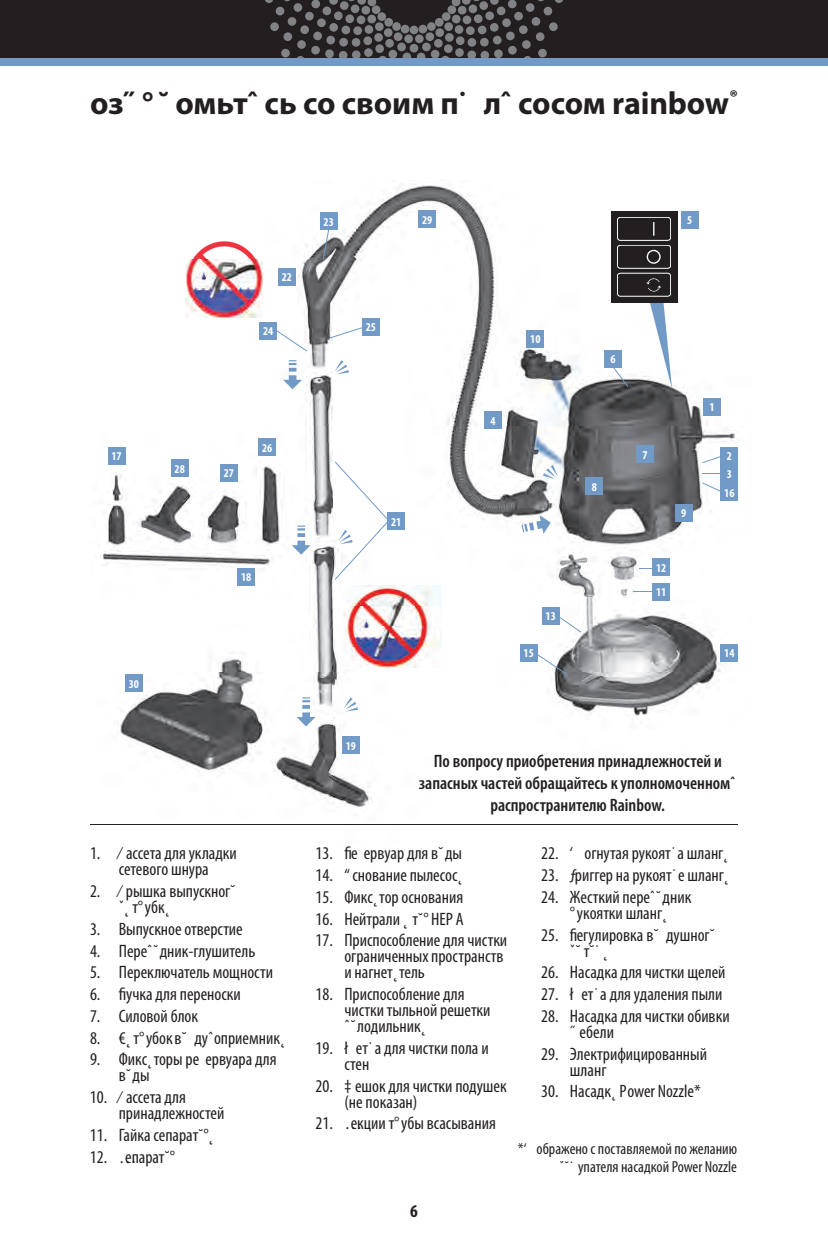
<style>
.page{position:relative;width:828px;height:1260px;background:#fff}
.page>*{position:absolute;margin:0;border:0;box-sizing:border-box;transform-origin:0 0}
.t1{font:700 32px "Myriad Pro";letter-spacing:-.005em;color:#231f20}
.t2{font:condensed 18px/16px "Myriad Pro";color:#231f20}
.t3{font:600 condensed 18px/21.6px "Myriad Pro";color:#231f20;text-align:center}
.t4{font:700 condensed 18px "Myriad Pro";color:#231f20}
.t5{font:condensed 16px/18px "Myriad Pro";color:#231f20;text-align:right}
.t6{font:700 condensed 12px "Myriad Pro";color:#fff}
</style>
<div class="page">
<div style="left:1px;top:0;width:827px;height:58px;background:#231f20"></div>
<div style="left:404px;top:34px;width:9px;height:9px;background:#808285;border-radius:4px"></div>
<div style="left:415px;top:34px;width:9px;height:9px;background:#808285;border-radius:4px"></div>
<div style="left:410px;top:44px;width:8px;height:9px;background:#808285;border-radius:4px"></div>
<svg style="left:265px;top:0;width:146px;height:58px"></svg>
<div style="left:410px;top:26px;width:8px;height:8px;background:#808285;border-radius:50%"></div>
<svg style="left:417px;top:0;width:146px;height:58px"></svg>
<div style="left:0;top:58px;width:828px;height:8px;background:#719ac7"></div>
<img style="left:100px;top:184px;width:638px;height:623px">
<hr style="left:90px;top:824px;width:648px;height:1px;background:#231f20">
<svg style="left:283px;top:360px;width:19px;height:29px"></svg>
<svg style="left:292px;top:526px;width:19px;height:29px"></svg>
<svg style="left:297px;top:697px;width:19px;height:29px"></svg>
<svg style="left:522px;top:515px;width:29px;height:19px"></svg>
<svg style="left:335px;top:360px;width:14px;height:14px"></svg>
<svg style="left:344px;top:697px;width:14px;height:15px"></svg>
<svg style="left:543px;top:465px;width:15px;height:14px"></svg>
<div style="left:611px;top:211px;width:67px;height:91px;background:#231f20"></div>
<svg style="left:653px;top:222px;width:1px;height:14px"></svg>
<svg style="left:646px;top:278px;width:26px;height:111px"></svg>
<div style="left:617px;top:273px;width:54px;height:24px;border:1px solid #fff;border-radius:3px"></div>
<div style="left:617px;top:245px;width:54px;height:24px;border:1px solid #fff;border-radius:3px"></div>
<div style="left:617px;top:217px;width:54px;height:24px;border:1px solid #fff;border-radius:3px"></div>
<div style="left:647px;top:250px;width:14px;height:14px;border:1px solid #fff;border-radius:50%"></div>
<div style="left:703px;top:398px;width:18px;height:17px;background:#719ac7"></div>
<div style="left:681px;top:211px;width:17px;height:17px;background:#719ac7"></div>
<div style="left:675px;top:504px;width:17px;height:18px;background:#719ac7"></div>
<div style="left:108px;top:447px;width:17px;height:17px;background:#719ac7"></div>
<div style="left:419px;top:210px;width:17px;height:18px;background:#719ac7"></div>
<div style="left:721px;top:447px;width:17px;height:17px;background:#719ac7"></div>
<div style="left:605px;top:350px;width:17px;height:18px;background:#719ac7"></div>
<div style="left:527px;top:330px;width:17px;height:17px;background:#719ac7"></div>
<div style="left:721px;top:644px;width:17px;height:18px;background:#719ac7"></div>
<div style="left:238px;top:568px;width:17px;height:17px;background:#719ac7"></div>
<div style="left:278px;top:268px;width:17px;height:18px;background:#719ac7"></div>
<div style="left:258px;top:438px;width:18px;height:18px;background:#719ac7"></div>
<div style="left:125px;top:675px;width:18px;height:17px;background:#719ac7"></div>
<div style="left:721px;top:465px;width:17px;height:18px;background:#719ac7"></div>
<div style="left:636px;top:446px;width:18px;height:17px;background:#719ac7"></div>
<div style="left:653px;top:583px;width:17px;height:17px;background:#719ac7"></div>
<div style="left:342px;top:736px;width:18px;height:18px;background:#719ac7"></div>
<div style="left:320px;top:212px;width:17px;height:18px;background:#719ac7"></div>
<div style="left:220px;top:464px;width:18px;height:18px;background:#719ac7"></div>
<div style="left:485px;top:412px;width:17px;height:17px;background:#719ac7"></div>
<div style="left:586px;top:477px;width:17px;height:18px;background:#719ac7"></div>
<div style="left:653px;top:559px;width:17px;height:17px;background:#719ac7"></div>
<div style="left:721px;top:484px;width:17px;height:17px;background:#719ac7"></div>
<div style="left:171px;top:459px;width:17px;height:18px;background:#719ac7"></div>
<svg style="left:634px;top:591px;width:19px;height:1px"></svg>
<svg style="left:558px;top:616px;width:23px;height:17px"></svg>
<svg style="left:613px;top:367px;width:15px;height:20px"></svg>
<svg style="left:323px;top:230px;width:6px;height:30px"></svg>
<svg style="left:535px;top:653px;width:32px;height:22px"></svg>
<svg style="left:276px;top:330px;width:31px;height:22px"></svg>
<svg style="left:329px;top:326px;width:37px;height:13px"></svg>
<svg style="left:335px;top:462px;width:55px;height:118px"></svg>
<svg style="left:640px;top:568px;width:13px;height:1px"></svg>
<svg style="left:702px;top:456px;width:19px;height:7px"></svg>
<svg style="left:703px;top:473px;width:18px;height:1px"></svg>
<svg style="left:702px;top:483px;width:20px;height:9px"></svg>
<div style="left:388px;top:513px;width:17px;height:17px;background:#719ac7"></div>
<div style="left:260px;top:322px;width:17px;height:17px;background:#719ac7"></div>
<div style="left:362px;top:318px;width:17px;height:17px;background:#719ac7"></div>
<div style="left:542px;top:607px;width:17px;height:17px;background:#719ac7"></div>
<div style="left:520px;top:644px;width:17px;height:18px;background:#719ac7"></div>
<img style="left:343px;top:585px;width:98px;height:85px">
<img style="left:185px;top:240px;width:78px;height:79px">
<h1 class="t1" style="left:90px;top:82px;width:649px">оз˝ ° ˘ омьтˆ сь со своим п˙ лˆ сосом rainbow<sup>®</sup></h1>
<p class="t6" style="left:112px;top:449px;width:12px">17</p>
<p class="t6" style="left:175px;top:461px;width:12px">28</p>
<p class="t6" style="left:129px;top:676px;width:12px">30</p>
<p class="t6" style="left:282px;top:270px;width:12px">22</p>
<p class="t6" style="left:324px;top:214px;width:12px">23</p>
<p class="t6" style="left:263px;top:324px;width:12px">24</p>
<p class="t6" style="left:366px;top:320px;width:12px">25</p>
<p class="t6" style="left:422px;top:212px;width:12px">29</p>
<p class="t6" style="left:224px;top:466px;width:12px">27</p>
<p class="t6" style="left:262px;top:440px;width:12px">26</p>
<p class="t6" style="left:241px;top:570px;width:12px">18</p>
<p class="t6" style="left:391px;top:514px;width:12px">21</p>
<p class="t6" style="left:687px;top:213px;width:7px">5</p>
<p class="t6" style="left:491px;top:413px;width:7px">4</p>
<p class="t6" style="left:530px;top:332px;width:12px">10</p>
<p class="t6" style="left:524px;top:646px;width:12px">15</p>
<p class="t6" style="left:546px;top:609px;width:12px">13</p>
<p class="t6" style="left:611px;top:352px;width:7px">6</p>
<p class="t6" style="left:592px;top:479px;width:7px">8</p>
<p class="t6" style="left:643px;top:447px;width:7px">7</p>
<p class="t6" style="left:681px;top:506px;width:7px">9</p>
<p class="t6" style="left:656px;top:560px;width:12px">12</p>
<p class="t6" style="left:656px;top:585px;width:12px">11</p>
<p class="t6" style="left:710px;top:400px;width:7px">1</p>
<p class="t6" style="left:727px;top:449px;width:7px">2</p>
<p class="t6" style="left:727px;top:467px;width:7px">3</p>
<p class="t6" style="left:724px;top:485px;width:12px">16</p>
<p class="t6" style="left:724px;top:646px;width:12px">14</p>
<p class="t6" style="left:346px;top:738px;width:12px">19</p>
<p class="t3" style="left:419px;top:751px;width:318px">По вопросу приобретения принадлежностей и запасных частей обращайтесь к уполномоченномˆ распространителю Rainbow.</p>
<p class="t2" style="left:90px;top:845px;width:148px;text-align:center">1. ⁄ ассета для укладки сетевого шнура</p>
<p class="t2" style="left:119px;top:883px;width:118px;text-indent:-29px">2. ⁄ рышка выпускног˘ ˇ˛т°убк˛</p>
<p class="t2" style="left:90px;top:921px;width:154px">3. Выпускное отверстие</p>
<p class="t2" style="left:90px;top:942px;width:167px">4. Переˆ˘дник-глушитель</p>
<p class="t2" style="left:90px;top:964px;width:185px">5. Переключатель мощности</p>
<p class="t2" style="left:90px;top:986px;width:152px">6. fiучка для переноски</p>
<p class="t2" style="left:90px;top:1008px;width:110px">7. Силовой блок</p>
<p class="t2" style="left:90px;top:1029px;width:197px">8. €˛т°убок в˘ дуˆоприемник˛</p>
<p class="t2" style="left:119px;top:1051px;width:159px;text-indent:-29px">9. Фикс˛торы ре ервуара для в˘ды</p>
<p class="t2" style="left:119px;top:1089px;width:107px;text-indent:-29px">10. ⁄ ассета для принадлежностей</p>
<p class="t2" style="left:90px;top:1127px;width:125px">11. Гайка сепарат˘°˛</p>
<p class="t2" style="left:90px;top:1148px;width:86px">12. …епарат˘°</p>
<p class="t2" style="left:316px;top:845px;width:148px">13. fiе ервуар для в˘ды</p>
<p class="t2" style="left:316px;top:867px;width:149px">14. “снование пылесос˛</p>
<p class="t2" style="left:316px;top:889px;width:149px">15. Фикс˛тор основания</p>
<p class="t2" style="left:316px;top:910px;width:149px">16. Нейтрали ˛ т˘° HEP A</p>
<p class="t2" style="left:344px;top:932px;width:164px;text-indent:-29px">17. Приспособление для чистки ограниченных пространств и нагнет˛тель</p>
<p class="t2" style="left:344px;top:986px;width:148px;text-indent:-29px">18. Приспособление для чистки тыльной решетки ˆ˘лодильник˛</p>
<p class="t2" style="left:344px;top:1040px;width:146px;text-indent:-29px">19. ł ет˙а для чистки пола и стен</p>
<p class="t2" style="left:344px;top:1077px;width:164px;text-indent:-29px">20. ‡ ешок для чистки подушек (не показан)</p>
<p class="t2" style="left:316px;top:1115px;width:182px">21. …екции т°убы всасывания</p>
<p class="t4" style="left:410px;top:1199px;width:9px">6</p>
<p class="t2" style="left:541px;top:845px;width:189px">22. ‘ огнутая рукоят˙а шланг˛</p>
<p class="t2" style="left:541px;top:867px;width:190px">23. ƒриггер на рукоят˙е шланг˛</p>
<p class="t2" style="left:541px;top:889px;width:152px;text-align:center">24. Жесткий переˆ˘дник °укоятки шланг˛</p>
<p class="t2" style="left:570px;top:926px;width:146px;text-indent:-29px">25. fiегулировка в˘ душног˘ ˇ˘ т˘˙ ˛</p>
<p class="t2" style="left:541px;top:964px;width:186px">26. Насадка для чистки щелей</p>
<p class="t2" style="left:541px;top:986px;width:183px">27. ł ет˙а для удаления пыли</p>
<p class="t2" style="left:570px;top:1008px;width:161px;text-indent:-29px">28. Насадка для чистки обивки ˝ ебели</p>
<p class="t2" style="left:570px;top:1045px;width:139px;text-indent:-29px">29. Электрифицированный шланг</p>
<p class="t2" style="left:541px;top:1083px;width:161px">30. Насадк˛ Power Nozzle*</p>
<p class="t5" style="left:518px;top:1140px;width:221px">*‘ ображено с поставляемой по желанию ˇ˘˙ упателя насадкой Power Nozzle</p>
</div>
